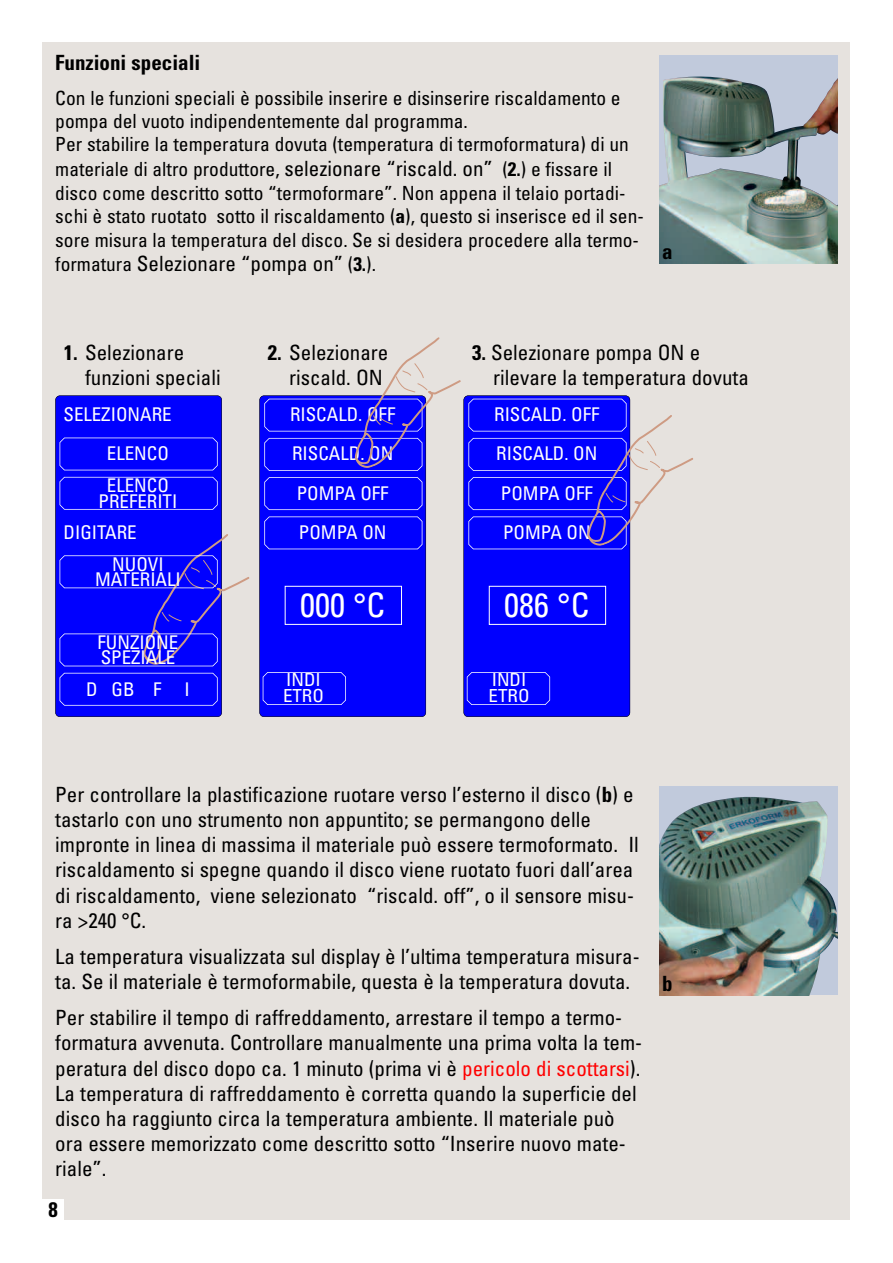
<style>
.page{position:relative;width:893px;height:1263px;background:#fff}
.page>*{position:absolute;margin:0;border:0;box-sizing:border-box;transform-origin:0 0}
.t1{font:condensed 33.6px "Univers";color:#fff}
.t2{font:condensed 21px/25.2px "Univers";color:#000}
.t3{font:700 condensed 21px "Univers";color:#000}
.t4{font:condensed 19.5px/23.7px "Univers";color:#000}
.t5{font:condensed 18.9px/39.3px "Univers";color:#fff;text-align:center}
.t6{font:condensed 18px/15.8px "Univers";color:#fff;scale:1.05 1}
.s1{font-size:21px}
.s2{font-weight:700}
.s3{font-size:19.5px}
.s4{font-weight:700;font-size:19.5px}
.s5{color:#f00}
</style>
<div class="page">
<div style="left:43px;top:43px;width:807px;height:1177px;background:#e6e2de"></div>
<div style="left:55px;top:396px;width:167px;height:321px;background:#00f;border-radius:4px"></div>
<div style="left:55px;top:395px;width:167px;height:322px;border:1px solid #000;border-radius:5px"></div>
<div style="left:260px;top:396px;width:166px;height:321px;background:#00f;border-radius:4px"></div>
<div style="left:259px;top:395px;width:167px;height:322px;border:1px solid #000;border-radius:5px"></div>
<svg style="left:264px;top:477px;width:158px;height:33px"></svg>
<svg style="left:264px;top:516px;width:158px;height:33px"></svg>
<svg style="left:263px;top:672px;width:83px;height:33px"></svg>
<svg style="left:264px;top:337px;width:197px;height:134px"></svg>
<div style="left:285px;top:586px;width:117px;height:39px;border:1px solid #fff"></div>
<div style="left:464px;top:396px;width:166px;height:321px;background:#00f;border-radius:4px"></div>
<div style="left:463px;top:395px;width:167px;height:322px;border:1px solid #000;border-radius:5px"></div>
<svg style="left:467px;top:672px;width:83px;height:33px"></svg>
<svg style="left:468px;top:399px;width:225px;height:150px"></svg>
<div style="left:489px;top:586px;width:117px;height:39px;border:1px solid #fff"></div>
<svg style="left:60px;top:438px;width:158px;height:32px"></svg>
<svg style="left:60px;top:477px;width:158px;height:33px"></svg>
<svg style="left:60px;top:534px;width:190px;height:132px"></svg>
<svg style="left:60px;top:673px;width:158px;height:33px"></svg>
<div style="left:659px;top:55px;width:179px;height:209px;background:#c1cadc"></div>
<img style="left:659px;top:76px;width:179px;height:188px">
<div style="left:659px;top:787px;width:179px;height:208px;background:#c1cadc"></div>
<img style="left:659px;top:797px;width:179px;height:198px">
<div style="left:43px;top:1199px;width:21px;height:23px;background:#fff"></div>
<p class="t3" style="left:55px;top:55px;width:147px">Funzioni speciali</p>
<p class="t4" style="left:55px;top:87px;width:590px">Con le funzioni speciali è possibile inserire e disinserire riscaldamento e pompa del vuoto indipendentemente dal programma.<br>Per stabilire la temperatura dovuta (temperatura di termoformatura) di un materiale di altro produttore, <span class="s1">selezionare “riscald. on”</span> (<span class="s2">2.</span>) e fissare il disco come descritto sotto “termoformare”. Non appena il telaio portadi&shy;schi è stato ruotato sotto il riscaldamento (<span class="s2">a</span>), questo si inserisce ed il sen&shy;sore misura la temperatura del disco. Se si desidera procedere alla termo-</p>
<p class="t2" style="left:55px;top:253px;width:322px"><span class="s3">formatura</span> Selezionare “pompa on” <span class="s3">(</span><span class="s4">3.</span><span class="s3">).</span></p>
<p class="t3" style="left:662px;top:244px;width:12px">a</p>
<p class="t2" style="left:85px;top:341px;width:137px;text-indent:-21px"><span class="s2">1.</span> Selezionare funzioni speciali</p>
<p class="t5" style="left:64px;top:396px;width:110px;text-align:right">SELEZIONARE<br>ELENCO</p>
<p class="t5" style="left:99px;top:479px;width:80px;line-height:15.8px">ELENCO<br>PREFERITI</p>
<p class="t5" style="left:112px;top:519px;width:53px;line-height:31.2px;text-align:left;text-indent:-49px">DIGITARE<br>NUOVI</p>
<p class="t5" style="left:95px;top:562px;width:87px">MATERIALI</p>
<p class="t2" style="left:268px;top:341px;width:122px;text-align:right"><span class="s2">2.</span> Selezionare riscald. ON</p>
<p class="t2" style="left:493px;top:341px;width:257px;text-indent:-21px"><span class="s2">3.</span> Selezionare pompa ON e rilevare la temperatura dovuta</p>
<p class="t5" style="left:494px;top:396px;width:107px">RISCALD. OFF<br>RISCALD. ON<br>POMPA OFF<br>POMPA ON</p>
<p class="t5" style="left:290px;top:396px;width:107px">RISCALD. OFF<br>RISCALD. ON<br>POMPA OFF<br>POMPA ON</p>
<h1 class="t1" style="left:300px;top:593px;width:87px">000 °C</h1>
<h1 class="t1" style="left:504px;top:593px;width:87px">086 °C</h1>
<p class="t5" style="left:98px;top:636px;width:82px;line-height:15.8px;text-align:left">FUNZIONE<br>SPEZIALE</p>
<p class="t5" style="left:86px;top:671px;width:105px">D GB F I</p>
<p class="t6" style="left:283px;top:673px;width:41px">INDI<br>ETRO</p>
<p class="t6" style="left:489px;top:673px;width:41px">INDI<br>ETRO</p>
<p class="t2" style="left:55px;top:783px;width:585px">Per controllare la plastificazione ruotare verso l’esterno il disco (<span class="s2">b</span>) e tastarlo con uno strumento non appuntito; se permangono delle impronte in linea di massima il materiale può essere termoformato. Il riscaldamento si spegne quando il disco viene ruotato fuori dall’area di riscaldamento, viene selezionato “riscald. off”, o il sensore misu&shy;ra &gt;240 °C.</p>
<p class="t2" style="left:55px;top:945px;width:586px">La temperatura visualizzata sul display è l’ultima temperatura misura&shy;ta. Se il materiale è termoformabile, questa è la temperatura dovuta.</p>
<p class="t2" style="left:55px;top:1007px;width:588px">Per stabilire il tempo di raffreddamento, arrestare il tempo a termo&shy;formatura avvenuta. Controllare manualmente una prima volta la tem&shy;peratura del disco dopo ca. 1 minuto (prima vi è <span class="s5">pericolo di scottarsi</span>).<br>La temperatura di raffreddamento è corretta quando la superficie del disco ha raggiunto circa la temperatura ambiente. Il materiale può ora essere memorizzato come descritto sotto “Inserire nuovo mate&shy;riale”.</p>
<p class="t3" style="left:48px;top:1202px;width:11px">8</p>
<p class="t3" style="left:662px;top:975px;width:12px">b</p>
</div>
